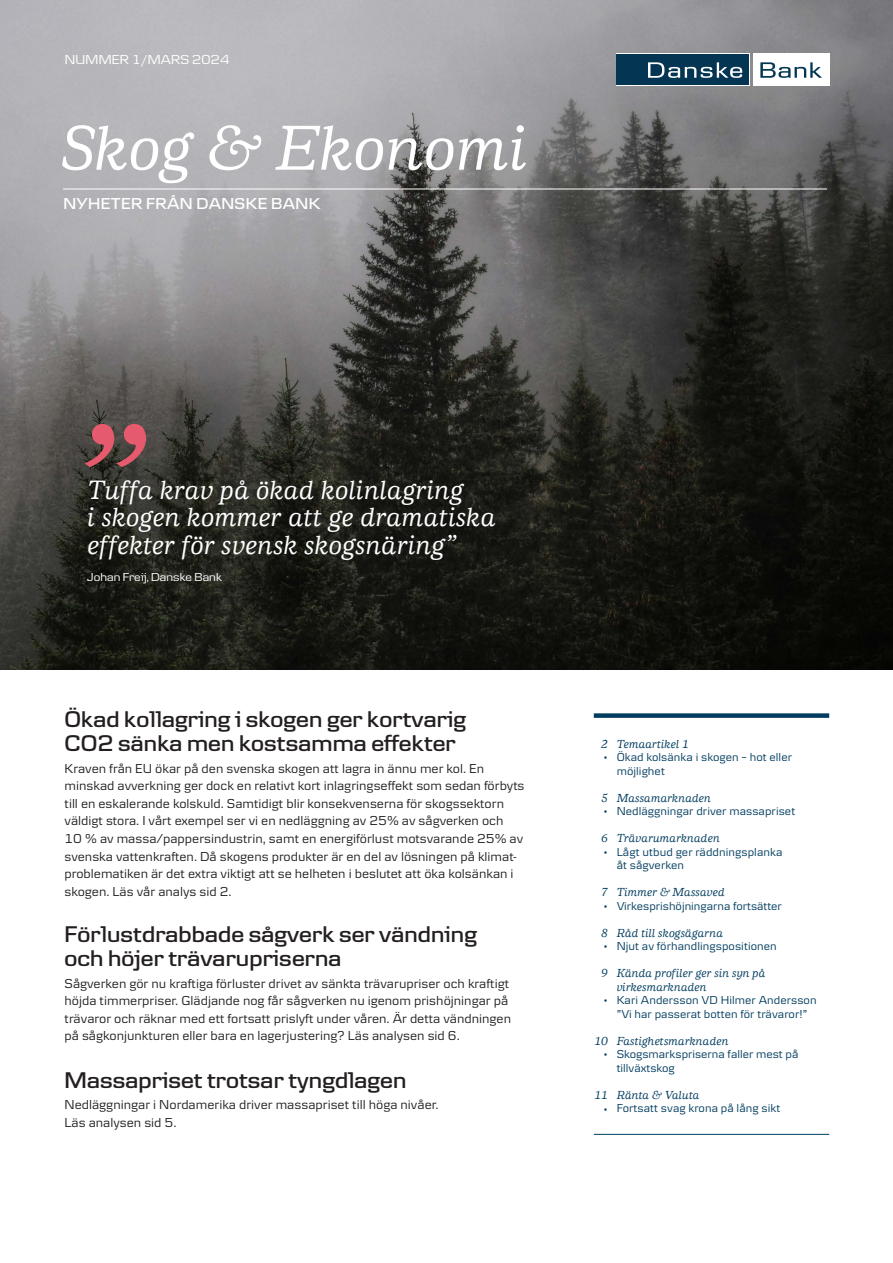
<style>
.page{position:relative;width:893px;height:1263px;background:#fff}
.page>*{position:absolute;margin:0;border:0;box-sizing:border-box;transform-origin:0 0}
.t1{font:italic 500 187.65px "Danske Human";color:#e65a6d}
.Stor_rubrik{font:italic 500 66px "Danske Human";color:#fff}
.t2{font:italic 500 27.3px/27.3px "Danske Human";letter-spacing:.005em;color:#fff}
.Stor_rubrik-2{font:600 23.7px/24px "Danske Headline";letter-spacing:.005em;color:#231f20}
.Stor_rubrik-3{font:600 16.5px "Danske Headline";letter-spacing:.02em;color:#fff}
.Stor_rubrik-4{font:13.5px/17.5px "Danske Textv 2";color:#231f20}
.Brödtext{font:13.5px "Danske Headline";letter-spacing:.02em;color:#fff}
.t3{font:12px/13.5px "Danske Textv 2";letter-spacing:.005em;color:#003c5f}
.Brödtext-2{font:italic 500 12px/13.5px "Danske Human";letter-spacing:.005em;color:#003c5f}
.t4{font:12px "Danske Headline";letter-spacing:.005em;color:#fff}
.s1{font-family:"Danske Human";font-weight:500;font-style:italic}
</style>
<div class="page">
<div style="left:594px;top:713px;width:235px;height:5px;background:#003c5f"></div>
<img style="left:0;top:0;width:893px;height:669px">
<hr style="left:594px;top:1134px;width:235px;height:1px;background:#003c5f">
<hr style="left:63px;top:189px;width:764px;height:1px;background:#fff">
<div style="left:753px;top:53px;width:76px;height:32px;background:#fff"></div>
<svg style="left:616px;top:53px;width:134px;height:32px"></svg>
<div style="left:617px;top:54px;width:132px;height:30px;background:#043653"></div>
<svg style="left:648px;top:62px;width:94px;height:16px"></svg>
<svg style="left:760px;top:62px;width:62px;height:16px"></svg>
<p class="Brödtext" style="left:65px;top:51px;width:166px">NUMMER 1/MARS 2024</p>
<p class="Stor_rubrik" style="left:61px;top:111px;width:469px">Skog &amp; Ekonomi</p>
<p class="Stor_rubrik-3" style="left:63px;top:194px;width:258px">NYHETER FRÅN DANSKE BANK</p>
<p class="t1" style="left:65px;top:387px;width:86px">”</p>
<p class="t2" style="left:88px;top:477px;width:410px">Tuffa krav på ökad kolinlagring<br>i skogen kommer att ge dramatiska effekter för svensk skogsnäring”</p>
<p class="t4" style="left:88px;top:570px;width:136px">Johan Freij, Danske Bank</p>
<p class="Stor_rubrik-2" style="left:65px;top:706px;width:403px">Ökad kollagring i skogen ger kortvarig<br>CO2 sänka men kostsamma effekter</p>
<p class="Stor_rubrik-4" style="left:65px;top:759px;width:462px">Kraven från EU ökar på den svenska skogen att lagra in ännu mer kol. En minskad avverkning ger dock en relativt kort inlagringseffekt som sedan förbyts till en eskalerande kolskuld. Samtidigt blir konsekvenserna för skogssektorn väldigt stora. I vårt exempel ser vi en nedläggning av 25% av sågverken och<br>10 % av massa/pappersindustrin, samt en energiförlust motsvarande 25% av svenska vattenkraften. Då skogens produkter är en del av lösningen på klimat&shy;problematiken är det extra viktigt att se helheten i beslutet att öka kolsänkan i skogen. Läs vår analys sid 2.</p>
<p class="Stor_rubrik-2" style="left:65px;top:921px;width:414px">Förlustdrabbade sågverk ser vändning och höjer trävarupriserna</p>
<p class="Stor_rubrik-4" style="left:65px;top:974px;width:448px">Sågverken gör nu kraftiga förluster drivet av sänkta trävarupriser och kraftigt höjda timmerpriser. Glädjande nog får sågverken nu igenom prishöjningar på trävaror och räknar med ett fortsatt prislyft under våren. Är detta vändningen på sågkonjunkturen eller bara en lagerjustering? Läs analysen sid 6.</p>
<p class="Stor_rubrik-2" style="left:65px;top:1067px;width:343px">Massapriset trotsar tyngdlagen</p>
<p class="Stor_rubrik-4" style="left:65px;top:1096px;width:376px">Nedläggningar i Nordamerika driver massapriset till höga nivåer.<br>Läs analysen sid 5.</p>
<p class="Brödtext-2" style="left:601px;top:737px;width:8px">2</p>
<p class="Brödtext-2" style="left:603px;top:751px;width:6px">•</p>
<p class="Brödtext-2" style="left:601px;top:791px;width:8px">5</p>
<p class="Brödtext-2" style="left:603px;top:805px;width:6px">•</p>
<p class="Brödtext-2" style="left:601px;top:832px;width:8px">6</p>
<p class="Brödtext-2" style="left:603px;top:845px;width:6px">•</p>
<p class="Brödtext-2" style="left:601px;top:886px;width:8px">7</p>
<p class="Brödtext-2" style="left:603px;top:899px;width:6px">•</p>
<p class="Brödtext-2" style="left:601px;top:926px;width:8px">8</p>
<p class="Brödtext-2" style="left:603px;top:940px;width:6px">•</p>
<p class="Brödtext-2" style="left:601px;top:967px;width:8px">9</p>
<p class="Brödtext-2" style="left:603px;top:994px;width:6px">•</p>
<p class="Brödtext-2" style="left:595px;top:1034px;width:14px">10</p>
<p class="Brödtext-2" style="left:603px;top:1048px;width:6px">•</p>
<p class="Brödtext-2" style="left:595px;top:1088px;width:14px">11</p>
<p class="Brödtext-2" style="left:603px;top:1102px;width:6px">•</p>
<p class="t3" style="left:617px;top:737px;width:177px"><span class="s1">Temaartikel 1<br></span>Ökad kolsänka i skogen – hot eller möjlighet</p>
<p class="Brödtext-2" style="left:617px;top:791px;width:96px">Massamarknaden</p>
<p class="t3" style="left:617px;top:804px;width:180px">Nedläggningar driver massapriset</p>
<p class="Brödtext-2" style="left:617px;top:832px;width:105px">Trävarumarknaden</p>
<p class="t3" style="left:617px;top:845px;width:167px">Lågt utbud ger räddningsplanka åt sågverken</p>
<p class="Brödtext-2" style="left:617px;top:886px;width:110px">Timmer &amp; Massaved</p>
<p class="t3" style="left:617px;top:899px;width:167px">Virkesprishöjningarna fortsätter</p>
<p class="Brödtext-2" style="left:617px;top:926px;width:108px">Råd till skogsägarna</p>
<p class="t3" style="left:617px;top:939px;width:162px">Njut av förhandlingspositionen</p>
<p class="Brödtext-2" style="left:617px;top:967px;width:150px">Kända profiler ger sin syn på virkesmarknaden</p>
<p class="t3" style="left:617px;top:993px;width:201px">Kari Andersson VD Hilmer Andersson</p>
<p class="t3" style="left:617px;top:1007px;width:192px">”Vi har passerat botten för trävaror!”</p>
<p class="Brödtext-2" style="left:617px;top:1034px;width:114px">Fastighetsmarknaden</p>
<p class="t3" style="left:617px;top:1047px;width:183px">Skogsmarkspriserna faller mest på tillväxtskog</p>
<p class="Brödtext-2" style="left:617px;top:1088px;width:85px">Ränta &amp; Valuta</p>
<p class="t3" style="left:617px;top:1101px;width:165px">Fortsatt svag krona på lång sikt</p>
</div>
